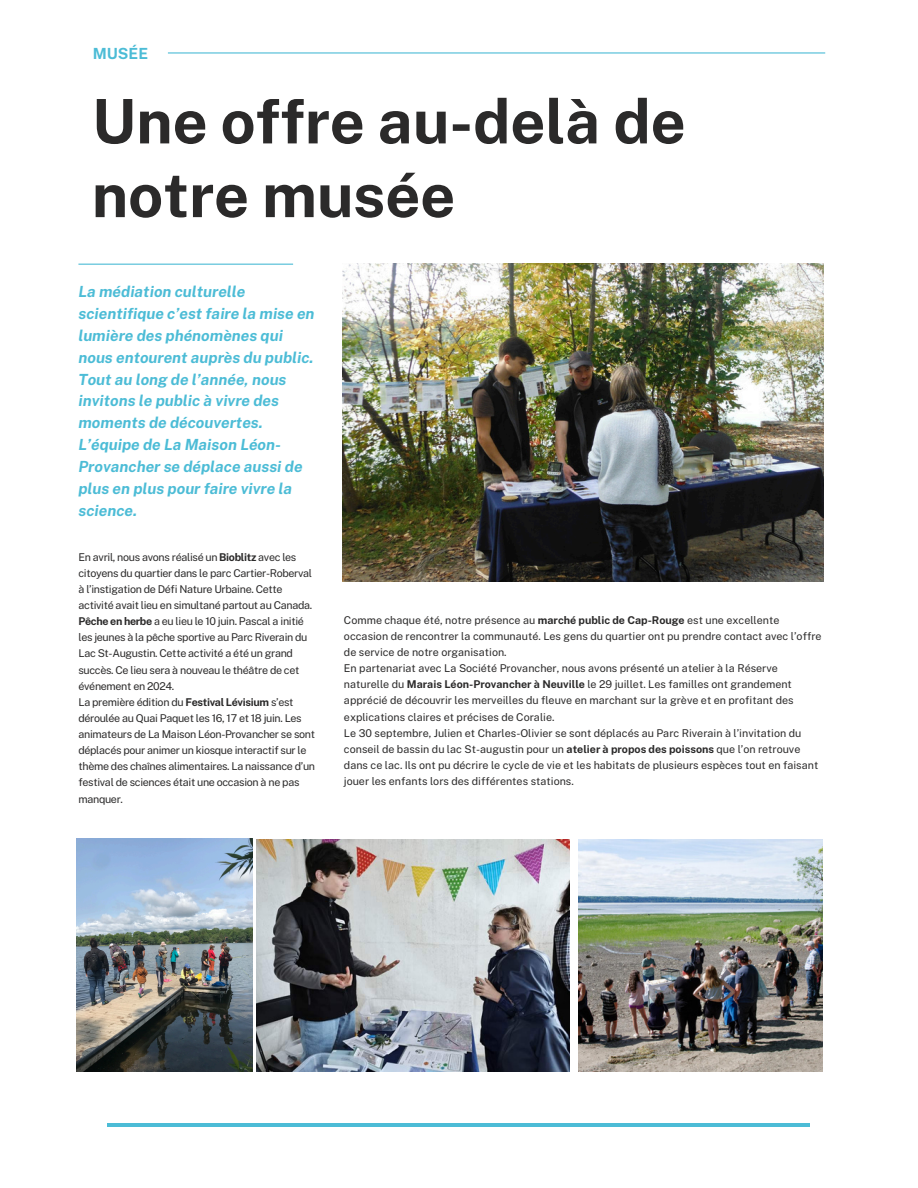
<style>
.page{position:relative;width:918px;height:1188px;background:#fff}
.page>*{position:absolute;margin:0;border:0;box-sizing:border-box;transform-origin:0 0}
.t1{font:700 61.35px/73.7px "Public Sans";color:#2b2a2a}
.t2{font:italic 700 15.3px/21.9px "Public Sans";color:#4cbcd6}
.t3{font:700 15.3px "Public Sans";color:#4cbcd6}
.t4{font:10.8px/16px "Public Sans";color:#2b2a2a}
.t5{font:10.8px/16px "Public Sans";letter-spacing:-.03em;color:#2b2a2a}
.s1{font-weight:700}
</style>
<div class="page">
<img style="left:343px;top:264px;width:480px;height:318px">
<hr style="left:78px;top:264px;width:215px;height:1px;background:#4cbcd6">
<hr style="left:168px;top:52px;width:657px;height:2px;background:#4cbcd6">
<hr style="left:108px;top:1123px;width:702px;height:4px;background:#4cbcd6">
<img style="left:77px;top:838px;width:175px;height:233px">
<img style="left:256px;top:840px;width:313px;height:231px">
<img style="left:579px;top:840px;width:244px;height:231px">
<p class="t3" style="left:93px;top:44px;width:57px">MUSÉE</p>
<p class="t1" style="left:92px;top:84px;width:595px">Une offre au-delà de notre musée</p>
<p class="t2" style="left:78px;top:280px;width:238px">La médiation culturelle scientifique c’est faire la mise en lumière des phénomènes qui nous entourent auprès du public.<br>Tout au long de l’année, nous invitons le public à vivre des moments de découvertes.<br>L’équipe de La Maison Léon-<br>Provancher se déplace aussi de plus en plus pour faire vivre la science.</p>
<p class="t5" style="left:78px;top:549px;width:235px">En avril, nous avons réalisé un <span class="s1">Bioblitz</span> avec les citoyens du quartier dans le parc Cartier-Roberval à l’instigation de Défi Nature Urbaine. Cette activité avait lieu en simultané partout au Canada.</p>
<p class="t5" style="left:78px;top:613px;width:231px"><span class="s1">Pêche en herbe</span> a eu lieu le 10 juin. Pascal a initié les jeunes à la pêche sportive au Parc Riverain du Lac St-Augustin. Cette activité a été un grand succès. Ce lieu sera à nouveau le théâtre de cet événement en 2024.</p>
<p class="t5" style="left:78px;top:694px;width:238px">La première édition du <span class="s1">Festival Lévisium</span> s’est déroulée au Quai Paquet les 16, 17 et 18 juin. Les animateurs de La Maison Léon-Provancher se sont déplacés pour animer un kiosque interactif sur le thème des chaînes alimentaires. La naissance d’un festival de sciences était une occasion à ne pas manquer.</p>
<p class="t4" style="left:344px;top:612px;width:479px">Comme chaque été, notre présence au <span class="s1">marché public de Cap-Rouge</span> est une excellente occasion de rencontrer la communauté. Les gens du quartier ont pu prendre contact avec l’offre de service de notre organisation.</p>
<p class="t4" style="left:344px;top:660px;width:451px">En partenariat avec La Société Provancher, nous avons présenté un atelier à la Réserve naturelle du <span class="s1">Marais Léon-Provancher à Neuville</span> le 29 juillet. Les familles ont grandement apprécié de découvrir les merveilles du fleuve en marchant sur la grève et en profitant des explications claires et précises de Coralie.</p>
<p class="t4" style="left:344px;top:725px;width:476px">Le 30 septembre, Julien et Charles-Olivier se sont déplacés au Parc Riverain à l’invitation du conseil de bassin du lac St-augustin pour un <span class="s1">atelier à propos des poissons</span> que l’on retrouve dans ce lac. Ils ont pu décrire le cycle de vie et les habitats de plusieurs espèces tout en faisant jouer les enfants lors des différentes stations.</p>
</div>
